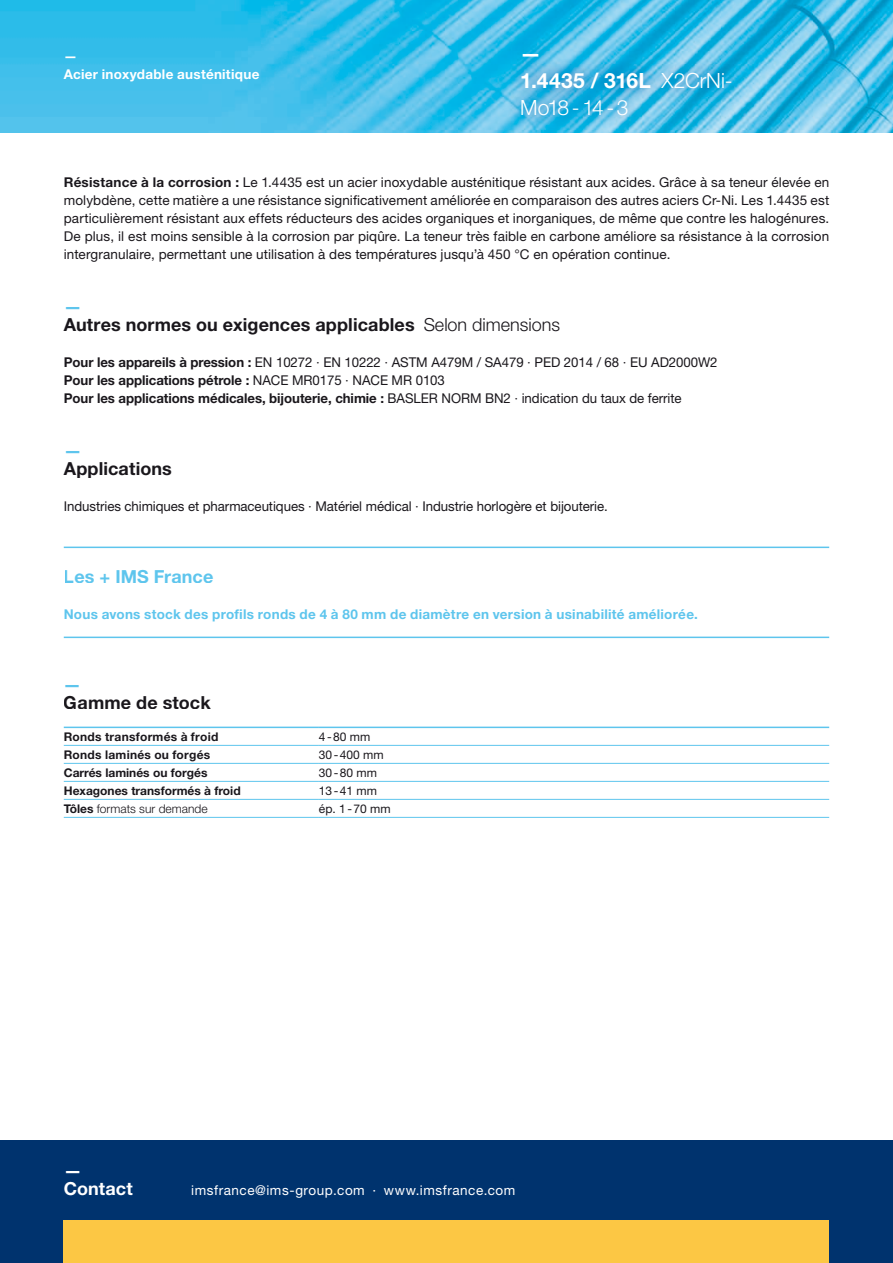
<style>
.page{position:relative;width:893px;height:1263px;background:#fff}
.page>*{position:absolute;margin:0;border:0;box-sizing:border-box;transform-origin:0 0}
.t1{font:300 21px/27px "Helvetica Neue LT Std";letter-spacing:-.08em;color:#fff}
.t2{font:700 18px/18px "Helvetica Neue LT Std";letter-spacing:.005em;color:#1a171c}
.t3{font:700 18px "Helvetica Neue LT Std";letter-spacing:.005em;color:#5ec5ed}
.t4{font:700 18px/18px "Helvetica Neue LT Std";letter-spacing:.005em;color:#fff}
.t5{font:13.5px/18px "Helvetica Neue LT Std";letter-spacing:-.005em;color:#1a171c;text-align:justify}
.t6{font:700 13.5px "Helvetica Neue LT Std";letter-spacing:.02em;color:#5ec5ed}
.t7{font:13.5px "Helvetica Neue LT Pro";letter-spacing:.04em;color:#fff}
.t8{font:700 13.5px/18px "Helvetica Neue LT Std";letter-spacing:.02em;color:#fff}
.t9{font:700 12px "Helvetica Neue LT Std";color:#1a171c}
.t10{font:700 12px "Helvetica Neue LT Std";letter-spacing:.025em;color:#1a171c}
.t11{font:12px "Helvetica Neue LT Std";color:#1a171c}
.t12{font:300 12px "Helvetica Neue LT Std";color:#1a171c}
.s1{font-weight:700}
.s2{color:#5ec5ed}
.s3{font-weight:300}
</style>
<div class="page">
<img style="left:0;top:0;width:893px;height:133px">
<div style="left:0;top:1141px;width:893px;height:122px;background:#00336e"></div>
<hr style="left:64px;top:727px;width:255px;height:1px;background:#5ec5ed">
<hr style="left:64px;top:745px;width:255px;height:1px;background:#5ec5ed">
<hr style="left:64px;top:763px;width:255px;height:1px;background:#5ec5ed">
<hr style="left:64px;top:781px;width:255px;height:1px;background:#5ec5ed">
<hr style="left:64px;top:799px;width:255px;height:1px;background:#5ec5ed">
<hr style="left:64px;top:817px;width:255px;height:1px;background:#5ec5ed">
<hr style="left:319px;top:727px;width:510px;height:1px;background:#5ec5ed">
<hr style="left:319px;top:745px;width:510px;height:1px;background:#5ec5ed">
<hr style="left:319px;top:763px;width:510px;height:1px;background:#5ec5ed">
<hr style="left:319px;top:781px;width:510px;height:1px;background:#5ec5ed">
<hr style="left:319px;top:799px;width:510px;height:1px;background:#5ec5ed">
<hr style="left:319px;top:817px;width:510px;height:1px;background:#5ec5ed">
<div style="left:506px;top:38px;width:238px;height:92px;background:#004897;opacity:.76"></div>
<hr style="left:64px;top:547px;width:765px;height:1px;background:#5ec5ed">
<hr style="left:64px;top:637px;width:765px;height:1px;background:#5ec5ed">
<div style="left:64px;top:1220px;width:765px;height:43px;background:#fcc744"></div>
<p class="t8" style="left:64px;top:46px;width:197px">—<br>Acier inoxydable austénitique</p>
<h1 class="t1" style="left:520px;top:39px;width:214px"><span class="s1">—<br>1.4435 / 316L</span> X2CrNi-<br>Mo18-14-3</h1>
<p class="t5" style="left:64px;top:173px;width:767px"><span class="s1">Résistance à la corrosion :</span> Le 1.4435 est un acier inoxydable austénitique résistant aux acides. Grâce à sa teneur élevée en molybdène, cette matière a une résistance significativement améliorée en comparaison des autres aciers Cr-Ni. Les 1.4435 est particulièrement résistant aux effets réducteurs des acides organiques et inorganiques, de même que contre les halogénures.<br>De plus, il est moins sensible à la corrosion par piqûre. La teneur très faible en carbone améliore sa résistance à la corrosion intergranulaire, permettant une utilisation à des températures jusqu’à 450 °C en opération continue.</p>
<h2 class="t2" style="left:64px;top:297px;width:498px"><span class="s2">—<br></span>Autres normes ou exigences applicables <span class="s3">Selon dimensions</span></h2>
<p class="t5" style="left:64px;top:353px;width:655px;text-align:left"><span class="s1">Pour les appareils à pression :</span> EN 10272 <span class="s3">∙</span> EN 10222 <span class="s3">∙</span> ASTM A479M / SA479 <span class="s3">∙</span> PED 2014 / 68 <span class="s3">∙</span> EU AD2000W2<br><span class="s1">Pour les applications pétrole :</span> NACE MR0175 <span class="s3">∙</span> NACE MR 0103<br><span class="s1">Pour les applications médicales, bijouterie, chimie :</span> BASLER NORM BN2 <span class="s3">∙</span> indication du taux de ferrite</p>
<h2 class="t3" style="left:64px;top:439px;width:19px">—</h2>
<h2 class="t2" style="left:64px;top:459px;width:110px">Applications</h2>
<p class="t5" style="left:64px;top:497px;width:545px">Industries chimiques et pharmaceutiques <span class="s3">∙</span> Matériel médical <span class="s3">∙</span> Industrie horlogère et bijouterie.</p>
<h2 class="t3" style="left:64px;top:565px;width:151px">Les + IMS France</h2>
<p class="t6" style="left:64px;top:605px;width:636px">Nous avons stock des profils ronds de 4 à 80 mm de diamètre en version à usinabilité améliorée.</p>
<h2 class="t3" style="left:64px;top:673px;width:19px">—</h2>
<h2 class="t2" style="left:64px;top:693px;width:148px">Gamme de stock</h2>
<p class="t10" style="left:64px;top:729px;width:156px">Ronds transformés à froid</p>
<p class="t11" style="left:319px;top:729px;width:53px">4-80 mm</p>
<p class="t10" style="left:64px;top:747px;width:148px">Ronds laminés ou forgés</p>
<p class="t11" style="left:319px;top:747px;width:66px">30-400 mm</p>
<p class="t9" style="left:64px;top:765px;width:145px">Carrés laminés ou forgés</p>
<p class="t11" style="left:319px;top:765px;width:60px">30-80 mm</p>
<p class="t9" style="left:64px;top:783px;width:178px">Hexagones transformés à froid</p>
<p class="t11" style="left:319px;top:783px;width:60px">13-41 mm</p>
<p class="t12" style="left:64px;top:801px;width:145px"><span class="s1">Tôles</span> formats sur demande</p>
<p class="t11" style="left:319px;top:801px;width:73px">ép. 1-70 mm</p>
<h2 class="t4" style="left:64px;top:1161px;width:70px">—<br>Contact</h2>
<p class="t7" style="left:191px;top:1182px;width:326px">imsfrance@ims-group.com ∙ www.imsfrance.com</p>
</div>
